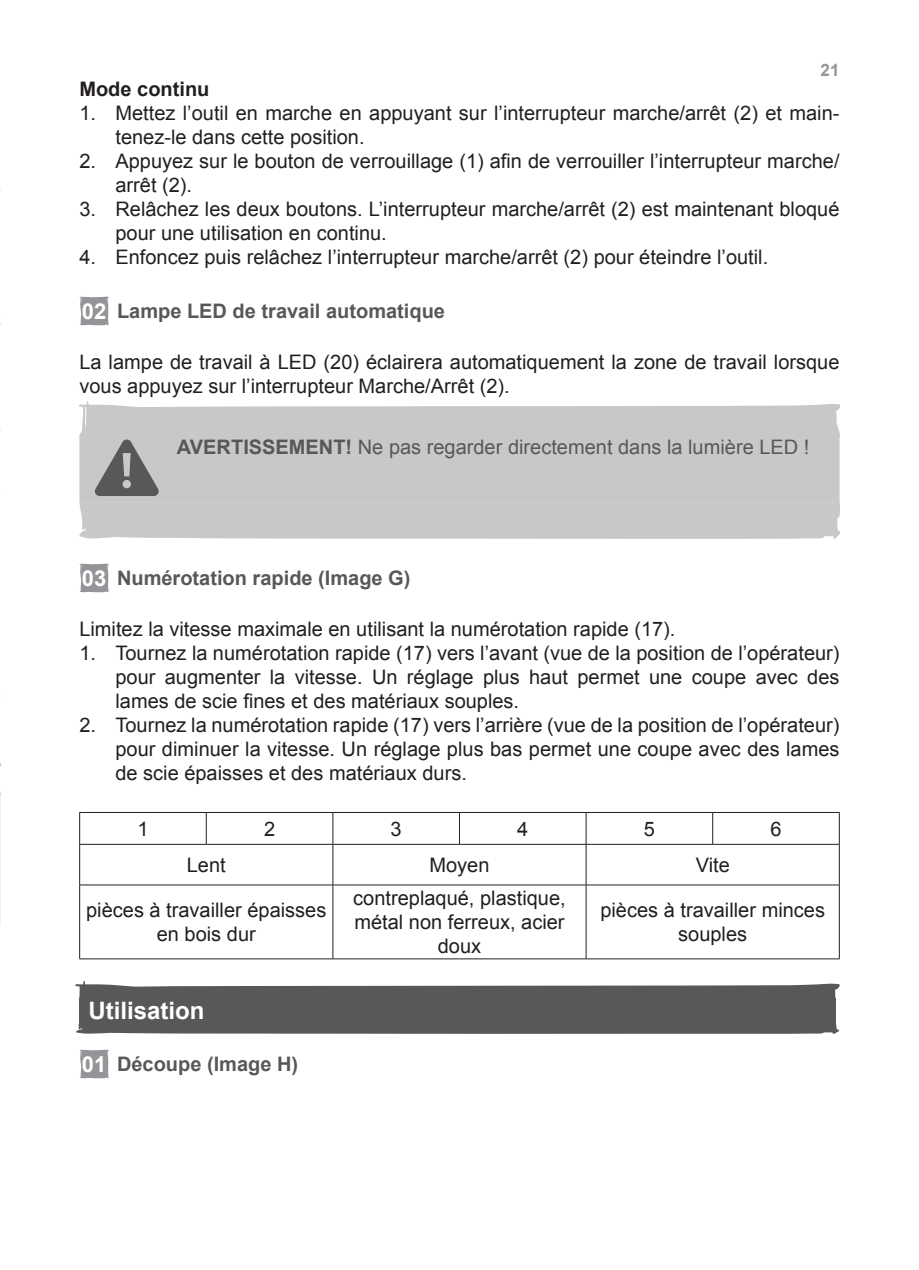
<style>
.page{position:relative;width:919px;height:1270px;background:#fff}
.page>*{position:absolute;margin:0;border:0;box-sizing:border-box;transform-origin:0 0}
.t1{font:700 24px "Arial";color:#fff}
.t2{font:20px/24px "Arial";color:#231f20}
.t3{font:700 20px "Arial";color:#57585a}
.t4{font:20px "Arial";color:#57585a}
.t5{font:700 20px "Arial";color:#231f20}
.t6{font:700 17px "Arial";color:#939598}
.s1{font-size:22px;color:#fff}
.s2{font-weight:700}
</style>
<div class="page">
<svg style="left:79px;top:296px;width:30px;height:30px"></svg>
<div style="left:79px;top:496px;width:760px;height:7px;background:#c7c8ca"></div>
<svg style="left:79px;top:401px;width:760px;height:95px;background:#c7c8c9"></svg>
<div style="left:79px;top:503px;width:760px;height:36px;background:#c7c8ca"></div>
<svg style="left:79px;top:563px;width:30px;height:30px"></svg>
<hr style="left:79px;top:812px;width:127px;height:1px;background:#231f20">
<hr style="left:79px;top:813px;width:1px;height:31px;background:#231f20">
<hr style="left:206px;top:812px;width:127px;height:1px;background:#231f20">
<hr style="left:206px;top:813px;width:1px;height:31px;background:#231f20">
<hr style="left:333px;top:812px;width:126px;height:1px;background:#231f20">
<hr style="left:332px;top:813px;width:1px;height:31px;background:#231f20">
<hr style="left:459px;top:812px;width:127px;height:1px;background:#231f20">
<hr style="left:459px;top:813px;width:1px;height:31px;background:#231f20">
<hr style="left:586px;top:812px;width:126px;height:1px;background:#231f20">
<hr style="left:585px;top:813px;width:1px;height:31px;background:#231f20">
<hr style="left:712px;top:812px;width:127px;height:1px;background:#231f20">
<hr style="left:712px;top:813px;width:1px;height:31px;background:#231f20">
<hr style="left:838px;top:813px;width:1px;height:31px;background:#231f20">
<hr style="left:79px;top:844px;width:127px;height:1px;background:#231f20">
<hr style="left:79px;top:845px;width:1px;height:40px;background:#231f20">
<hr style="left:206px;top:844px;width:127px;height:1px;background:#231f20">
<hr style="left:333px;top:844px;width:126px;height:1px;background:#231f20">
<hr style="left:332px;top:845px;width:1px;height:40px;background:#231f20">
<hr style="left:459px;top:844px;width:127px;height:1px;background:#231f20">
<hr style="left:586px;top:844px;width:126px;height:1px;background:#231f20">
<hr style="left:585px;top:845px;width:1px;height:40px;background:#231f20">
<hr style="left:712px;top:844px;width:127px;height:1px;background:#231f20">
<hr style="left:838px;top:845px;width:1px;height:40px;background:#231f20">
<hr style="left:79px;top:885px;width:127px;height:1px;background:#231f20">
<hr style="left:79px;top:885px;width:1px;height:74px;background:#231f20">
<hr style="left:206px;top:885px;width:127px;height:1px;background:#231f20">
<hr style="left:333px;top:885px;width:126px;height:1px;background:#231f20">
<hr style="left:332px;top:885px;width:1px;height:74px;background:#231f20">
<hr style="left:459px;top:885px;width:127px;height:1px;background:#231f20">
<hr style="left:586px;top:885px;width:126px;height:1px;background:#231f20">
<hr style="left:585px;top:885px;width:1px;height:74px;background:#231f20">
<hr style="left:712px;top:885px;width:127px;height:1px;background:#231f20">
<hr style="left:838px;top:885px;width:1px;height:74px;background:#231f20">
<hr style="left:79px;top:958px;width:127px;height:1px;background:#231f20">
<hr style="left:206px;top:958px;width:127px;height:1px;background:#231f20">
<hr style="left:333px;top:958px;width:126px;height:1px;background:#231f20">
<hr style="left:459px;top:958px;width:127px;height:1px;background:#231f20">
<hr style="left:586px;top:958px;width:126px;height:1px;background:#231f20">
<hr style="left:712px;top:958px;width:127px;height:1px;background:#231f20">
<div style="left:79px;top:998px;width:756px;height:26px;background:#57585a"></div>
<svg style="left:75px;top:981px;width:765px;height:17px"></svg>
<svg style="left:76px;top:1024px;width:763px;height:10px;background:#5d5e60"></svg>
<svg style="left:79px;top:1049px;width:30px;height:30px"></svg>
<p class="t6" style="left:820px;top:58px;width:20px">21</p>
<p class="t5" style="left:79px;top:76px;width:131px">Mode continu</p>
<p class="t2" style="left:115px;top:101px;width:725px;text-indent:-36px">1. Mettez l’outil en marche en appuyant sur l’interrupteur marche/arrêt (2) et main&shy;tenez-le dans cette position.</p>
<p class="t2" style="left:115px;top:149px;width:725px;text-indent:-36px">2. Appuyez sur le bouton de verrouillage (1) afin de verrouiller l’interrupteur marche/ arrêt (2).</p>
<p class="t2" style="left:115px;top:197px;width:725px;text-indent:-36px">3. Relâchez les deux boutons. L’interrupteur marche/arrêt (2) est maintenant bloqué pour une utilisation en continu.</p>
<p class="t2" style="left:79px;top:245px;width:690px">4. Enfoncez puis relâchez l’interrupteur marche/arrêt (2) pour éteindre l’outil.</p>
<p class="t3" style="left:82px;top:298px;width:364px"><span class="s1">02</span> Lampe LED de travail automatique</p>
<p class="t2" style="left:79px;top:350px;width:761px">La lampe de travail à LED (20) éclairera automatiquement la zone de travail lorsque vous appuyez sur l’interrupteur Marche/Arrêt (2).</p>
<p class="t4" style="left:177px;top:434px;width:634px"><span class="s2">AVERTISSEMENT!</span> Ne pas regarder directement dans la lumière LED !</p>
<p class="t3" style="left:82px;top:565px;width:330px"><span class="s1">03</span> Numérotation rapide (Image G)</p>
<p class="t2" style="left:79px;top:617px;width:597px">Limitez la vitesse maximale en utilisant la numérotation rapide (17).</p>
<p class="t2" style="left:115px;top:641px;width:725px;text-align:justify;text-indent:-36px">1. Tournez la numérotation rapide (17) vers l’avant (vue de la position de l’opérateur) pour augmenter la vitesse. Un réglage plus haut permet une coupe avec des lames de scie fines et des matériaux souples.</p>
<p class="t2" style="left:115px;top:713px;width:725px;text-align:justify;text-indent:-36px">2. Tournez la numérotation rapide (17) vers l’arrière (vue de la position de l’opérateur) pour diminuer la vitesse. Un réglage plus bas permet une coupe avec des lames de scie épaisses et des matériaux durs.</p>
<p class="t2" style="left:137px;top:817px;width:13px">1</p>
<p class="t2" style="left:264px;top:817px;width:13px">2</p>
<p class="t2" style="left:390px;top:817px;width:13px">3</p>
<p class="t2" style="left:517px;top:817px;width:13px">4</p>
<p class="t2" style="left:643px;top:817px;width:13px">5</p>
<p class="t2" style="left:770px;top:817px;width:13px">6</p>
<p class="t2" style="left:187px;top:853px;width:40px">Lent</p>
<p class="t2" style="left:429px;top:853px;width:62px">Moyen</p>
<p class="t2" style="left:695px;top:853px;width:36px">Vite</p>
<p class="t2" style="left:86px;top:898px;width:242px;text-align:center">pièces à travailler épaisses en bois dur</p>
<p class="t2" style="left:353px;top:886px;width:214px;text-align:center">contreplaqué, plastique, métal non ferreux, acier doux</p>
<p class="t2" style="left:600px;top:898px;width:226px;text-align:center">pièces à travailler minces souples</p>
<p class="t1" style="left:88px;top:994px;width:118px">Utilisation</p>
<p class="t3" style="left:82px;top:1051px;width:218px"><span class="s1">01</span> Découpe (Image H)</p>
</div>
